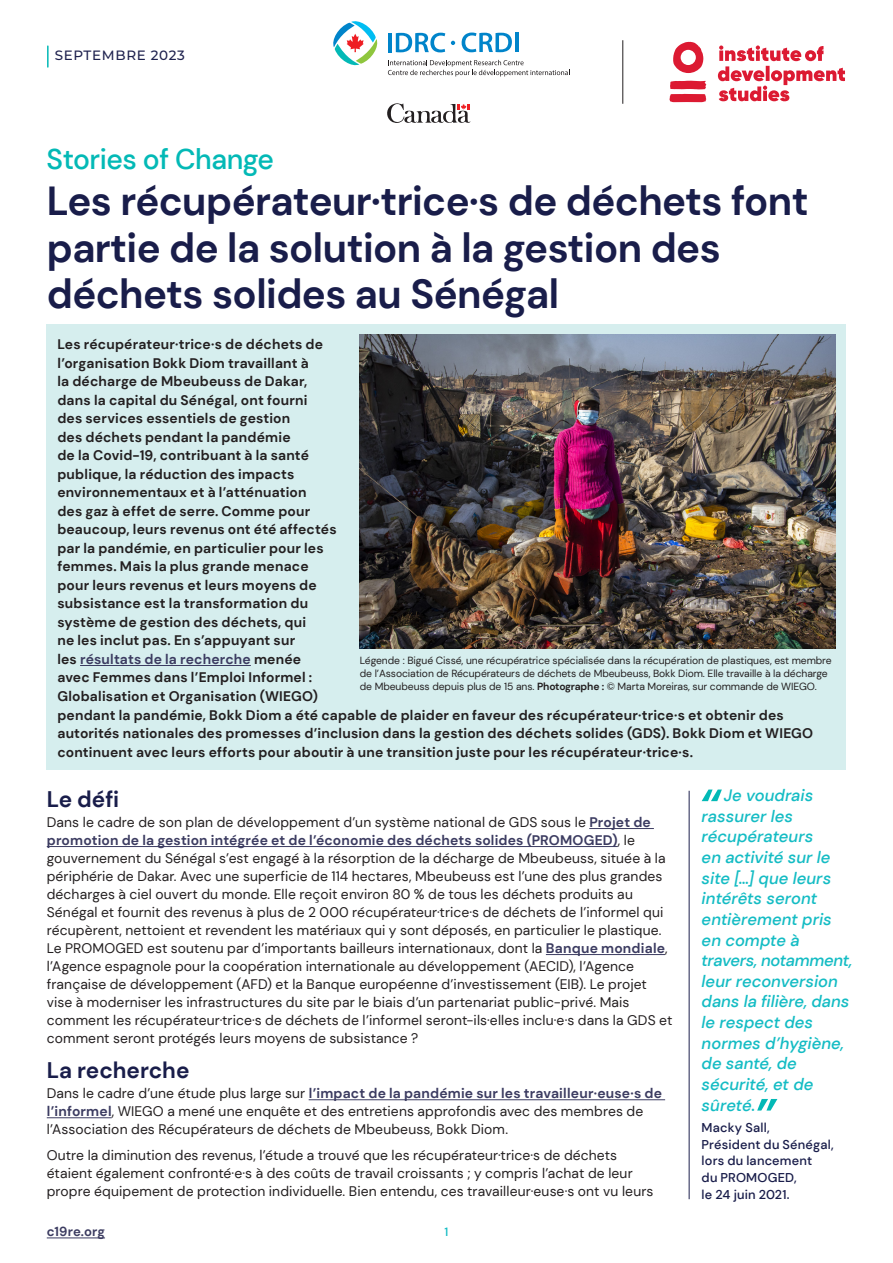
<style>
.page{position:relative;width:893px;height:1263px;background:#fff}
.page>*{position:absolute;margin:0;border:0;box-sizing:border-box;transform-origin:0 0}
.t1{font:700 40.5px/46.5px "DM Sans";letter-spacing:-.015em;color:#191d4a}
.t2{font:500 28.5px "DM Sans";letter-spacing:-.02em;color:#03b9b6}
.t3{font:700 22.5px "DM Sans";color:#191d4a}
.t4{font:italic 500 16.5px/20.7px "DM Sans";color:#14bcc4}
.t5{font:13.8px/18px "DM Sans";letter-spacing:.01em;color:#231f20}
.t6{font:700 13.8px/18.5px "DM Sans";letter-spacing:.01em;color:#231f20}
.t7{font:500 13.5px "Montserrat";letter-spacing:.05em;color:#1e214e}
.t8{font:700 13.2px "DM Sans";letter-spacing:.015em;color:#3c3c61}
.t9{font:500 12.75px/17px "DM Sans";letter-spacing:.015em;color:#191d4a}
.t10{font:500 12px "DM Sans";color:#14bcc4}
.t11{font:10.35px/13px "DM Sans";letter-spacing:-.01em;color:#231f20}
.s1{color:#3c3c61}
.s2{font-weight:700}
.s3{font-weight:700;color:#3c3c61}
</style>
<div class="page">
<hr style="left:47px;top:1238px;width:58px;height:1px;background:#3c3c61">
<div style="left:47px;top:325px;width:799px;height:445px;background:#d6eeee"></div>
<hr style="left:80px;top:665px;width:171px;height:1px;background:#3c3c61">
<svg style="left:387px;top:103px;width:83px;height:20px"></svg>
<hr style="left:388px;top:33px;width:4px;height:19px;background:#0084ca">
<svg style="left:396px;top:33px;width:49px;height:19px"></svg>
<svg style="left:462px;top:33px;width:50px;height:19px"></svg>
<hr style="left:515px;top:33px;width:3px;height:19px;background:#0084ca">
<svg style="left:388px;top:60px;width:182px;height:17px"></svg>
<svg style="left:451px;top:41px;width:4px;height:4px"></svg>
<svg style="left:333px;top:21px;width:45px;height:45px"></svg>
<svg style="left:669px;top:42px;width:176px;height:60px"></svg>
<hr style="left:622px;top:40px;width:1px;height:64px;background:#231f20">
<hr style="left:589px;top:828px;width:65px;height:1px;background:#3c3c61">
<hr style="left:47px;top:846px;width:571px;height:1px;background:#3c3c61">
<hr style="left:546px;top:954px;width:119px;height:1px;background:#3c3c61">
<hr style="left:309px;top:1099px;width:356px;height:1px;background:#3c3c61">
<hr style="left:47px;top:1117px;width:65px;height:1px;background:#3c3c61">
<hr style="left:47px;top:46px;width:2px;height:21px;background:#03b9b6">
<hr style="left:689px;top:791px;width:1px;height:408px;background:#1e214e">
<svg style="left:702px;top:789px;width:20px;height:12px"></svg>
<svg style="left:757px;top:1099px;width:20px;height:11px"></svg>
<img style="left:360px;top:334px;width:476px;height:315px">
<p class="t7" style="left:55px;top:46px;width:132px">SEPTEMBRE 2023</p>
<h2 class="t2" style="left:47px;top:141px;width:229px">Stories of Change</h2>
<h1 class="t1" style="left:47px;top:178px;width:763px">Les récupérateur·trice·s de déchets font partie de la solution à la gestion des déchets solides au Sénégal</h1>
<p class="t6" style="left:57px;top:335px;width:757px">Les récupérateur·trice·s de déchets de<br>l’organisation Bokk Diom travaillant à<br>la décharge de Mbeubeuss de Dakar,<br>dans la capital du Sénégal, ont fourni<br>des services essentiels de gestion<br>des déchets pendant la pandémie<br>de la Covid-19, contribuant à la santé<br>publique, la réduction des impacts<br>environnementaux et à l’atténuation<br>des gaz à effet de serre. Comme pour<br>beaucoup, leurs revenus ont été affectés<br>par la pandémie, en particulier pour les<br>femmes. Mais la plus grande menace<br>pour leurs revenus et leurs moyens de<br>subsistance est la transformation du<br>système de gestion des déchets, qui<br>ne les inclut pas. En s’appuyant sur<br>les <span class="s1">résultats de la recherche</span> menée<br>avec Femmes dans l’Emploi Informel :<br>Globalisation et Organisation (WIEGO)<br>pendant la pandémie, Bokk Diom a été capable de plaider en faveur des récupérateur·trice·s et obtenir des autorités nationales des promesses d’inclusion dans la gestion des déchets solides (GDS). Bokk Diom et WIEGO continuent avec leurs efforts pour aboutir à une transition juste pour les récupérateur·trice·s.</p>
<p class="t11" style="left:360px;top:654px;width:473px">Légende : Bigué Cissé, une récupératrice spécialisée dans la récupération de plastiques, est membre de l’Association de Récupérateurs de déchets de Mbeubeuss, Bokk Diom. Elle travaille à la décharge de Mbeubeuss depuis plus de 15 ans. <span class="s2">Photographe :</span> © Marta Moreiras, sur commande de WIEGO.</p>
<h3 class="t3" style="left:47px;top:785px;width:74px">Le défi</h3>
<p class="t5" style="left:47px;top:813px;width:627px">Dans le cadre de son plan de développement d’un système national de GDS sous le <span class="s3">Projet de promotion de la gestion intégrée et de l’économie des déchets solides (PROMOGED)</span>, le gouvernement du Sénégal s’est engagé à la résorption de la décharge de Mbeubeuss, située à la périphérie de Dakar. Avec une superficie de 114 hectares, Mbeubeuss est l’une des plus grandes décharges à ciel ouvert du monde. Elle reçoit environ 80 % de tous les déchets produits au Sénégal et fournit des revenus à plus de 2 000 récupérateur·trice·s de déchets de l’informel qui récupèrent, nettoient et revendent les matériaux qui y sont déposés, en particulier le plastique.<br>Le PROMOGED est soutenu par d’importants bailleurs internationaux, dont la <span class="s3">Banque mondiale</span>, l’Agence espagnole pour la coopération internationale au développement (AECID), l’Agence française de développement (AFD) et la Banque européenne d’investissement (EIB). Le projet vise à moderniser les infrastructures du site par le biais d’un partenariat public-privé. Mais comment les récupérateur·trice·s de déchets de l’informel seront-ils·elles inclu·e·s dans la GDS et comment seront protégés leurs moyens de subsistance ?</p>
<h3 class="t3" style="left:47px;top:1056px;width:144px">La recherche</h3>
<p class="t5" style="left:47px;top:1084px;width:617px">Dans le cadre d’une étude plus large sur <span class="s3">l’impact de la pandémie sur les travailleur·euse·s de l’informel</span>, WIEGO a mené une enquête et des entretiens approfondis avec des membres de l’Association des Récupérateurs de déchets de Mbeubeuss, Bokk Diom.</p>
<p class="t5" style="left:47px;top:1146px;width:608px">Outre la diminution des revenus, l’étude a trouvé que les récupérateur·trice·s de déchets étaient également confronté·e·s à des coûts de travail croissants ; y compris l’achat de leur propre équipement de protection individuelle. Bien entendu, ces travailleur·euse·s ont vu leurs</p>
<p class="t8" style="left:47px;top:1223px;width:60px">c19re.org</p>
<p class="t10" style="left:445px;top:1225px;width:5px">1</p>
<p class="t4" style="left:702px;top:785px;width:152px;text-indent:22px">Je voudrais rassurer les récupérateurs<br>en activité sur le site […] que leurs intérêts seront entièrement pris en compte à travers, notamment, leur reconversion dans la filière, dans le respect des normes d’hygiène, de santé, de sécurité, et de sûreté.</p>
<p class="t9" style="left:702px;top:1119px;width:134px">Macky Sall,<br>Président du Sénégal, lors du lancement<br>du PROMOGED,<br>le 24 juin 2021.</p>
</div>
